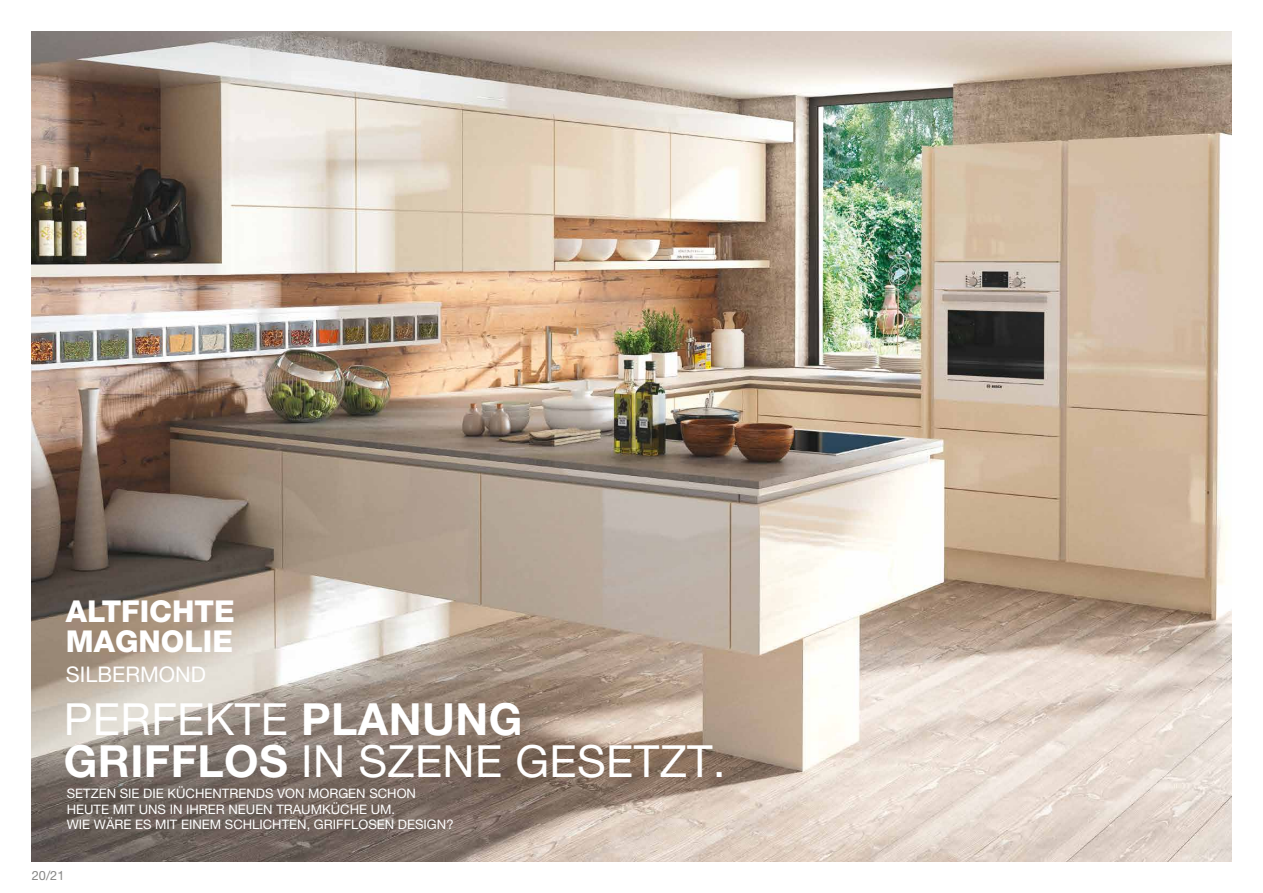
<style>
.page{position:relative;width:1263px;height:893px;background:#fff}
.page>*{position:absolute;margin:0;border:0;box-sizing:border-box;transform-origin:0 0}
.t1{font:44.33px/42.6px "Helvetica Neue LT Pro";letter-spacing:.01em;color:#fff}
.t2{font:800 30.15px/30px "Helvetica Neue LT Pro";color:#fff}
.t3{font:21.52px "Helvetica Neue LT Pro";color:#fff}
.t4{font:13.05px/15.7px "Helvetica Neue LT Pro";color:#fff}
.t5{font:12.75px "Helvetica Neue LT Pro";color:#878786}
.s1{font-weight:700}
</style>
<div class="page">
<img style="left:32px;top:32px;width:1199px;height:829px">
<h2 class="t2" style="left:66px;top:596px;width:170px">ALTFICHTE<br>MAGNOLIE</h2>
<h3 class="t3" style="left:66px;top:663px;width:142px">SILBERMOND</h3>
<h1 class="t1" style="left:64px;top:698px;width:663px">PERFEKTE <span class="s1">PLANUNG<br>GRIFFLOS</span> IN SZENE GESETZT.</h1>
<p class="t4" style="left:67px;top:785px;width:388px">SETZEN SIE DIE KÜCHENTRENDS VON MORGEN SCHON<br>HEUTE MIT UNS IN IHRER NEUEN TRAUMKÜCHE UM.<br>WIE WÄRE ES MIT EINEM SCHLICHTEN, GRIFFLOSEN DESIGN?</p>
<p class="t5" style="left:32px;top:869px;width:34px">20/21</p>
</div>
